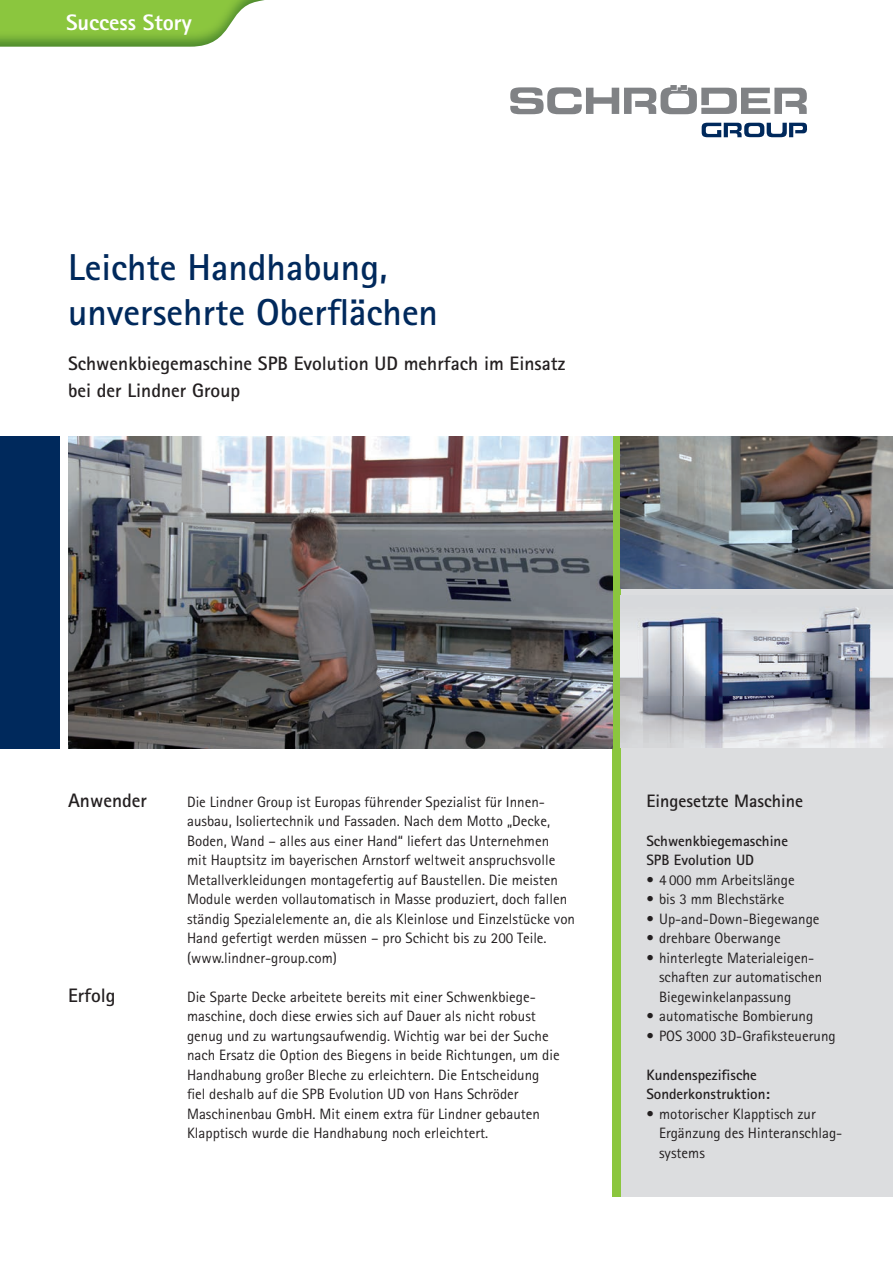
<style>
.page{position:relative;width:893px;height:1263px;background:#fff}
.page>*{position:absolute;margin:0;border:0;box-sizing:border-box;transform-origin:0 0}
.t1{font:700 37.5px/45px "Agfa Rotis Sans Serif";color:#00295c}
.t2{font:800 22.35px "Agfa Rotis Sans Serif";color:#fff}
.t3{font:700 19.5px/27px "Agfa Rotis Sans Serif";color:#231f20}
.t4{font:700 18px "Agfa Rotis Sans Serif";color:#231f20}
.t5{font:15px/19.5px "Agfa Rotis Sans Serif";color:#231f20}
.t6{font:700 15px/19.5px "Agfa Rotis Sans Serif";color:#231f20}
</style>
<div class="page">
<div style="left:0;top:436px;width:60px;height:312px;background:#00295c"></div>
<svg style="left:510px;top:85px;width:297px;height:29px"></svg>
<svg style="left:702px;top:123px;width:105px;height:14px"></svg>
<div style="left:621px;top:436px;width:272px;height:761px;background:#dcdddf"></div>
<div style="left:612px;top:436px;width:9px;height:761px;background:#8bc63e"></div>
<img style="left:0;top:0;width:264px;height:47px">
<img style="left:68px;top:436px;width:544px;height:312px">
<img style="left:621px;top:436px;width:272px;height:152px">
<img style="left:621px;top:608px;width:272px;height:139px">
<h2 class="t2" style="left:66px;top:8px;width:127px">Success Story</h2>
<h1 class="t1" style="left:68px;top:244px;width:372px">Leichte Handhabung, unversehrte Oberflächen</h1>
<h3 class="t3" style="left:68px;top:350px;width:499px">Schwenkbiegemaschine SPB Evolution UD mehrfach im Einsatz bei der Lindner Group</h3>
<h3 class="t3" style="left:68px;top:786px;width:81px">Anwender</h3>
<h3 class="t3" style="left:68px;top:981px;width:49px">Erfolg</h3>
<p class="t5" style="left:187px;top:792px;width:389px">Die Lindner Group ist Europas führender Spezialist für Innen&shy;ausbau, Isoliertechnik und Fassaden. Nach dem Motto „Decke, Boden, Wand – alles aus einer Hand“ liefert das Unternehmen<br>mit Hauptsitz im bayerischen Arnstorf weltweit anspruchsvolle Metallverkleidungen montagefertig auf Baustellen. Die meisten Module werden vollautomatisch in Masse produziert, doch fallen ständig Spezialelemente an, die als Kleinlose und Einzel stücke von Hand gefertigt werden müssen – pro Schicht bis zu 200 Teile. (www.lindner-group.com)</p>
<p class="t5" style="left:187px;top:987px;width:374px">Die Sparte Decke arbeitete bereits mit einer Schwenkbiege&shy;maschine, doch diese erwies sich auf Dauer als nicht robust genug und zu wartungsaufwendig. Wichtig war bei der Suche nach Ersatz die Option des Biegens in beide Richtungen, um die Handhabung großer Bleche zu erleichtern. Die Entscheidung fiel deshalb auf die SPB Evolution UD von Hans Schröder Maschinenbau GmbH. Mit einem extra für Lindner gebauten Klapptisch wurde die Handhabung noch erleichtert.</p>
<p class="t4" style="left:646px;top:789px;width:158px">Eingesetzte Maschine</p>
<p class="t6" style="left:646px;top:830px;width:143px">Schwenkbiegemaschine<br>SPB Evolution UD</p>
<p class="t5" style="left:646px;top:870px;width:150px">• 4 000 mm Arbeitslänge</p>
<p class="t5" style="left:646px;top:889px;width:140px">• bis 3 mm Blechstärke</p>
<p class="t5" style="left:646px;top:909px;width:175px">• Up-and-Down-Biegewange</p>
<p class="t5" style="left:646px;top:928px;width:136px">• drehbare Oberwange</p>
<p class="t5" style="left:659px;top:948px;width:165px;text-indent:-13px">• hinterlegte Materialeigen - schaften zur automatischen<br>Biegewinkelanpassung</p>
<p class="t5" style="left:646px;top:1006px;width:168px">• automatische Bombierung</p>
<p class="t5" style="left:646px;top:1026px;width:191px">• POS 3000 3D-Grafiksteuerung</p>
<p class="t6" style="left:646px;top:1064px;width:125px">Kundenspezifische<br>Sonderkonstruktion:</p>
<p class="t5" style="left:659px;top:1104px;width:185px;text-indent:-13px">• motorischer Klapptisch zur<br>Ergänzung des Hinteranschlag&shy;systems</p>
</div>
